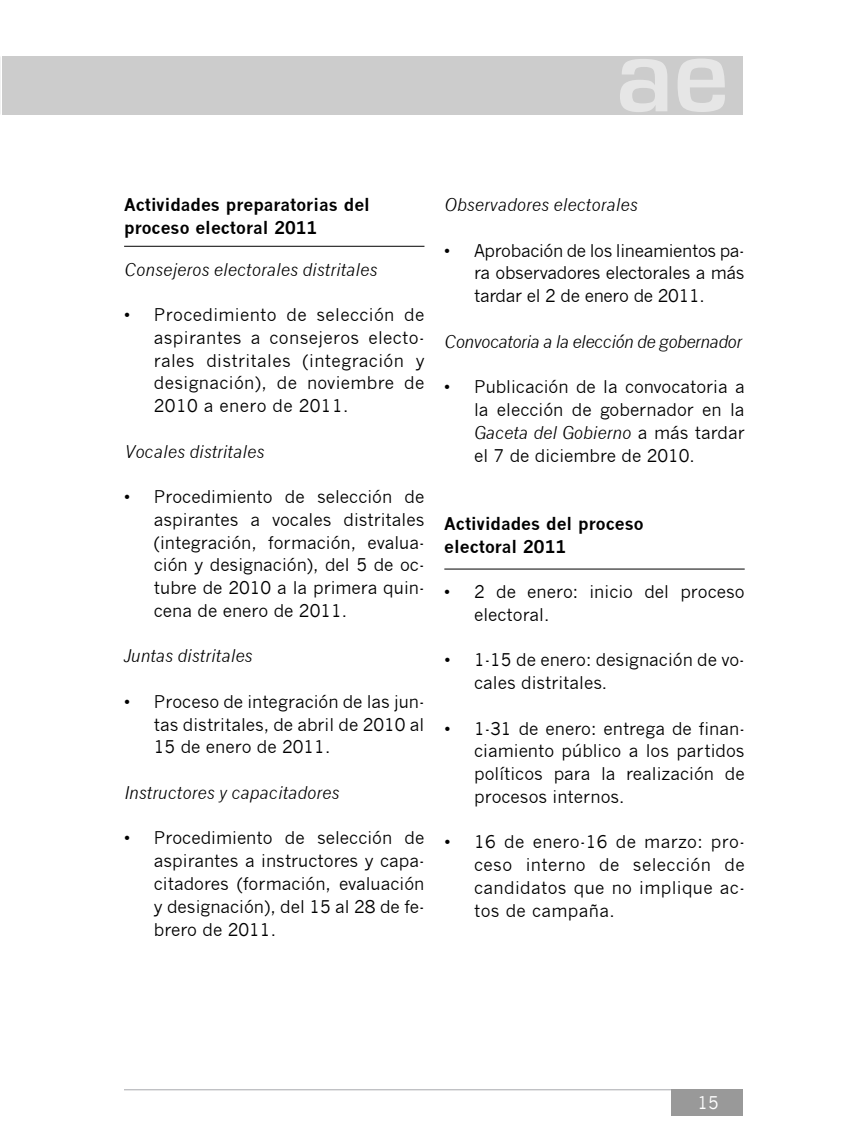
<style>
.page{position:relative;width:844px;height:1141px;background:#fff}
.page>*{position:absolute;margin:0;border:0;box-sizing:border-box;transform-origin:0 0}
.t1{font:17.15px/22.8px "News Gothic";color:#000;text-align:justify}
.t2{font:italic 17.15px "News Gothic";color:#000}
.t3{font:700 17.15px/22.8px "News Gothic";color:#000}
.t4{font:italic 17.15px "News Gothic";letter-spacing:-.03em;color:#000}
.t5{font:17.15px "News Gothic";color:#fff}
.s1{font-style:italic}
</style>
<div class="page">
<div style="left:2px;top:56px;width:740px;height:59px;background:#ccc"></div>
<svg style="left:620px;top:59px;width:47px;height:53px"></svg>
<svg style="left:678px;top:59px;width:46px;height:53px"></svg>
<hr style="left:124px;top:1089px;width:618px;height:1px;background:#a7a9ac">
<div style="left:671px;top:1090px;width:71px;height:26px;background:#999"></div>
<hr style="left:124px;top:246px;width:300px;height:1px;background:#000">
<hr style="left:444px;top:569px;width:300px;height:1px;background:#000">
<p class="t3" style="left:124px;top:194px;width:247px">Actividades preparatorias del proceso electoral 2011</p>
<p class="t2" style="left:124px;top:259px;width:255px">Consejeros electorales distritales</p>
<p class="t1" style="left:154px;top:304px;width:272px;text-indent:-30px">• Procedimiento de selección de aspirantes a consejeros electo&shy;rales distritales (integración y designación), de noviembre de 2010 a enero de 2011.</p>
<p class="t2" style="left:124px;top:441px;width:142px">Vocales distritales</p>
<p class="t1" style="left:154px;top:486px;width:272px;text-indent:-30px">• Procedimiento de selección de aspirantes a vocales distritales (integración, formación, evalua&shy;ción y designación), del 5 de oc&shy;tubre de 2010 a la primera quin&shy;cena de enero de 2011.</p>
<p class="t2" style="left:124px;top:646px;width:130px">Juntas distritales</p>
<p class="t1" style="left:154px;top:690px;width:272px;text-indent:-30px">• Proceso de integración de las jun&shy;tas distritales, de abril de 2010 al 15 de enero de 2011.</p>
<p class="t2" style="left:124px;top:783px;width:217px">Instructores y capacitadores</p>
<p class="t1" style="left:154px;top:827px;width:272px;text-indent:-30px">• Procedimiento de selección de aspirantes a instructores y capa&shy;citadores (formación, evaluación y designación), del 15 al 28 de fe&shy;brero de 2011.</p>
<p class="t2" style="left:444px;top:195px;width:195px">Observadores electorales</p>
<p class="t1" style="left:474px;top:239px;width:272px;text-indent:-30px">• Aprobación de los lineamientos pa&shy;ra observadores electorales a más tardar el 2 de enero de 2011.</p>
<p class="t4" style="left:444px;top:331px;width:299px">Convocatoria a la elección de gobernador</p>
<p class="t1" style="left:474px;top:376px;width:272px;text-indent:-30px">• Publicación de la convocatoria a la elección de gobernador en la <span class="s1">Gaceta del Gobierno</span> a más tardar el 7 de diciembre de 2010.</p>
<p class="t3" style="left:444px;top:512px;width:201px">Actividades del proceso electoral 2011</p>
<p class="t1" style="left:474px;top:580px;width:272px;text-indent:-30px">• 2 de enero: inicio del proceso electoral.</p>
<p class="t1" style="left:474px;top:649px;width:272px;text-indent:-30px">• 1-15 de enero: designación de vo&shy;cales distritales.</p>
<p class="t1" style="left:474px;top:717px;width:272px;text-indent:-30px">• 1-31 de enero: entrega de finan&shy;ciamiento público a los partidos políticos para la realización de procesos internos.</p>
<p class="t1" style="left:474px;top:831px;width:272px;text-indent:-30px">• 16 de enero-16 de marzo: pro&shy;ceso interno de selección de candidatos que no implique ac&shy;tos de campaña.</p>
<p class="t5" style="left:697px;top:1093px;width:23px">15</p>
</div>
